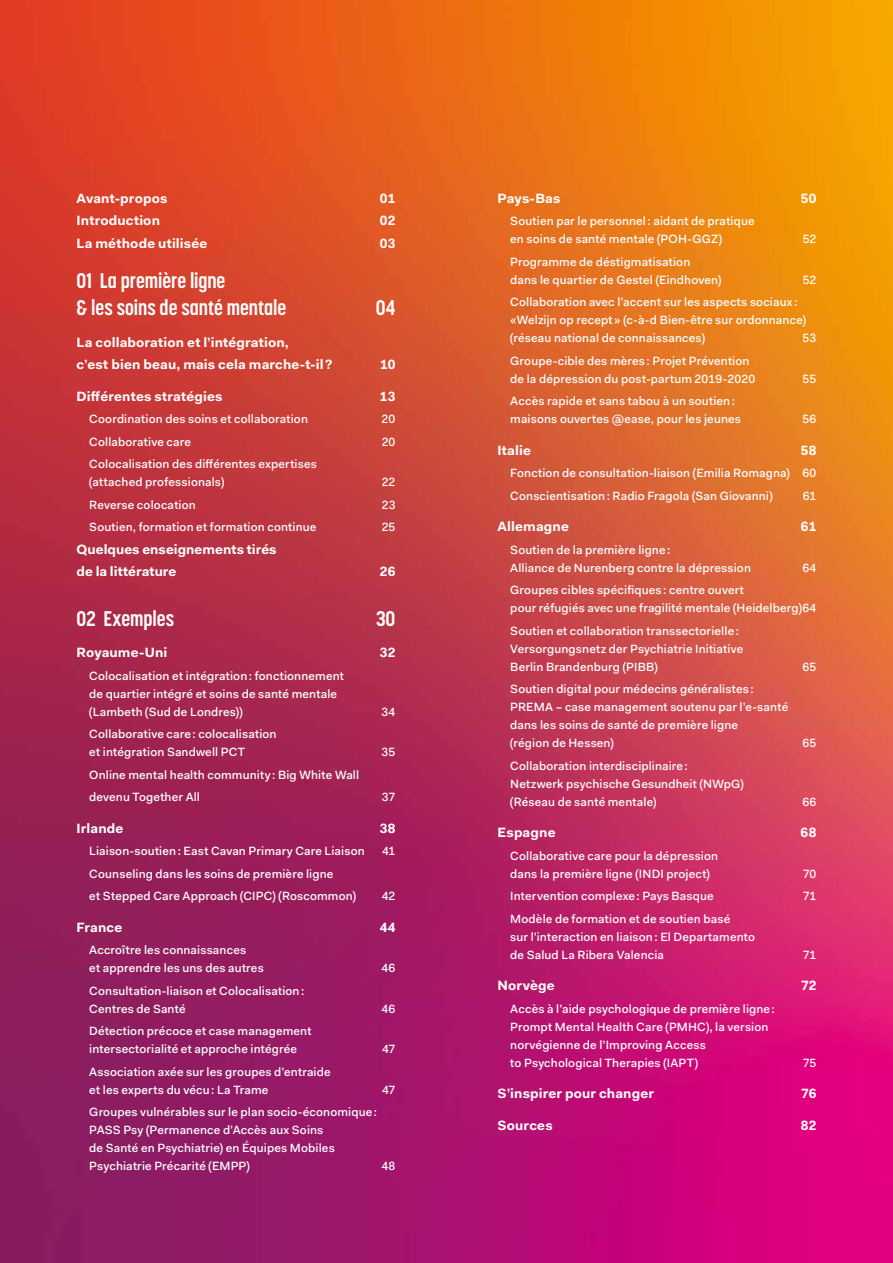
<style>
.page{position:relative;width:893px;height:1263px;background:#fff}
.page>*{position:absolute;margin:0;border:0;box-sizing:border-box;transform-origin:0 0}
.t1{font:700 21px/27px "Korolev Condensed";color:#fff}
.t2{font:700 13.5px/22.5px "Fakt Pro";letter-spacing:.01em;color:#fff}
.t3{font:500 12px/18px "Fakt Pro";letter-spacing:.01em;color:#fff}
</style>
<div class="page">
<img style="left:0;top:0;width:893px;height:1263px">
<p class="t2" style="left:77px;top:187px;width:92px">Avant-propos</p>
<p class="t2" style="left:380px;top:187px;width:17px">01</p>
<p class="t2" style="left:77px;top:209px;width:85px">Introduction</p>
<p class="t2" style="left:380px;top:209px;width:17px">02</p>
<p class="t2" style="left:77px;top:232px;width:132px">La méthode utilisée</p>
<p class="t2" style="left:380px;top:232px;width:17px">03</p>
<h1 class="t1" style="left:77px;top:267px;width:211px">01 La première ligne<br>&amp; les soins de santé mentale</h1>
<h1 class="t1" style="left:376px;top:294px;width:21px">04</h1>
<p class="t2" style="left:77px;top:331px;width:257px">La collaboration et l’intégration,<br>c’est bien beau, mais cela marche-t-il?</p>
<p class="t2" style="left:380px;top:353px;width:17px">10</p>
<p class="t2" style="left:77px;top:385px;width:147px">Différentes stratégies</p>
<p class="t2" style="left:380px;top:385px;width:17px">13</p>
<p class="t3" style="left:89px;top:410px;width:220px">Coordination des soins et collaboration</p>
<p class="t3" style="left:382px;top:410px;width:15px">20</p>
<p class="t3" style="left:89px;top:432px;width:103px">Collaborative care</p>
<p class="t3" style="left:382px;top:432px;width:15px">20</p>
<p class="t3" style="left:89px;top:455px;width:229px">Colocalisation des différentes expertises (attached professionals)</p>
<p class="t3" style="left:382px;top:473px;width:15px">22</p>
<p class="t3" style="left:89px;top:495px;width:108px">Reverse colocation</p>
<p class="t3" style="left:382px;top:495px;width:15px">23</p>
<p class="t3" style="left:89px;top:518px;width:229px">Soutien, formation et formation continue</p>
<p class="t3" style="left:382px;top:518px;width:15px">25</p>
<p class="t2" style="left:77px;top:538px;width:202px">Quelques enseignements tirés de la littérature</p>
<p class="t2" style="left:380px;top:560px;width:17px">26</p>
<h1 class="t1" style="left:77px;top:605px;width:99px">02 Exemples</h1>
<h1 class="t1" style="left:376px;top:605px;width:21px">30</h1>
<p class="t2" style="left:77px;top:641px;width:92px">Royaume-Uni</p>
<p class="t2" style="left:380px;top:641px;width:17px">32</p>
<p class="t3" style="left:89px;top:666px;width:256px">Colocalisation et intégration: fonctionnement de quartier intégré et soins de santé mentale (Lambeth (Sud de Londres))</p>
<p class="t3" style="left:382px;top:702px;width:15px">34</p>
<p class="t3" style="left:89px;top:725px;width:189px">Collaborative care: colocalisation et intégration Sandwell PCT</p>
<p class="t3" style="left:89px;top:763px;width:271px;line-height:22.5px">Online mental health community : Big White Wall devenu Together All</p>
<p class="t3" style="left:382px;top:743px;width:15px">35</p>
<p class="t3" style="left:382px;top:788px;width:15px">37</p>
<p class="t2" style="left:77px;top:817px;width:48px">Irlande</p>
<p class="t2" style="left:380px;top:817px;width:17px">38</p>
<p class="t3" style="left:89px;top:842px;width:277px">Liaison-soutien: East Cavan Primary Care Liaison</p>
<p class="t3" style="left:382px;top:842px;width:15px">41</p>
<p class="t3" style="left:89px;top:862px;width:268px;line-height:22.5px">Counseling dans les soins de première ligne<br>et Stepped Care Approach (CIPC) (Roscommon)</p>
<p class="t3" style="left:382px;top:887px;width:15px">42</p>
<p class="t2" style="left:77px;top:916px;width:47px">France</p>
<p class="t2" style="left:380px;top:916px;width:17px">44</p>
<p class="t3" style="left:89px;top:941px;width:176px">Accroître les connaissances<br>et apprendre les uns des autres</p>
<p class="t3" style="left:382px;top:959px;width:15px">46</p>
<p class="t3" style="left:89px;top:981px;width:217px">Consultation-liaison et Colocalisation:<br>Centres de Santé</p>
<p class="t3" style="left:89px;top:1022px;width:224px">Détection précoce et case management intersectorialité et approche intégrée</p>
<p class="t3" style="left:89px;top:1062px;width:243px">Association axée sur les groupes d’entraide et les experts du vécu: La Trame</p>
<p class="t3" style="left:382px;top:999px;width:15px">46</p>
<p class="t3" style="left:382px;top:1040px;width:15px">47</p>
<p class="t3" style="left:382px;top:1080px;width:15px">47</p>
<p class="t3" style="left:89px;top:1103px;width:289px">Groupes vulnérables sur le plan socio-économique:<br>PASS Psy (Permanence d’Accès aux Soins<br>de Santé en Psychiatrie) en Équipes Mobiles Psychiatrie Précarité (EMPP)</p>
<p class="t3" style="left:381px;top:1157px;width:15px">48</p>
<p class="t2" style="left:497px;top:187px;width:65px">Pays-Bas</p>
<p class="t2" style="left:801px;top:187px;width:17px">50</p>
<p class="t3" style="left:510px;top:212px;width:246px">Soutien par le personnel: aidant de pratique en soins de santé mentale (POH-GGZ)</p>
<p class="t3" style="left:803px;top:230px;width:15px">52</p>
<p class="t3" style="left:510px;top:252px;width:212px">Programme de déstigmatisation<br>dans le quartier de Gestel (Eindhoven)</p>
<p class="t3" style="left:803px;top:270px;width:15px">52</p>
<p class="t3" style="left:510px;top:293px;width:297px">Collaboration avec l’accent sur les aspects sociaux : «Welzijn op recept» (c-à-d Bien-être sur ordonnance) (réseau national de connaissances)</p>
<p class="t3" style="left:803px;top:329px;width:15px">53</p>
<p class="t3" style="left:510px;top:351px;width:246px">Groupe-cible des mères: Projet Prévention de la dépression du post-partum 2019-2020</p>
<p class="t3" style="left:510px;top:392px;width:232px">Accès rapide et sans tabou à un soutien: maisons ouvertes @ease, pour les jeunes</p>
<p class="t3" style="left:803px;top:369px;width:15px">55</p>
<p class="t3" style="left:803px;top:410px;width:15px">56</p>
<p class="t2" style="left:497px;top:439px;width:35px">Italie</p>
<p class="t2" style="left:801px;top:439px;width:17px">58</p>
<p class="t3" style="left:510px;top:462px;width:308px;line-height:22.5px">Fonction de consultation-liaison (Emilia Romagna) 60<br>Conscientisation: Radio Fragola (San Giovanni)</p>
<p class="t3" style="left:803px;top:486px;width:15px">61</p>
<p class="t2" style="left:497px;top:515px;width:73px">Allemagne</p>
<p class="t2" style="left:801px;top:515px;width:17px">61</p>
<p class="t3" style="left:510px;top:540px;width:242px">Soutien de la première ligne:<br>Alliance de Nurenberg contre la dépression</p>
<p class="t3" style="left:802px;top:558px;width:15px">64</p>
<p class="t3" style="left:510px;top:581px;width:308px">Groupes cibles spécifiques: centre ouvert<br>pour réfugiés avec une fragilité mentale (Heidelberg)64</p>
<p class="t3" style="left:510px;top:621px;width:234px">Soutien et collaboration transsectorielle:<br>Versorgungsnetz der Psychiatrie Initiative<br>Berlin Brandenburg (PIBB)</p>
<p class="t3" style="left:802px;top:657px;width:15px">65</p>
<p class="t3" style="left:510px;top:680px;width:279px">Soutien digital pour médecins généralistes:<br>PREMA – case management soutenu par l’e-santé dans les soins de santé de première ligne<br>(région de Hessen)</p>
<p class="t3" style="left:510px;top:756px;width:235px">Collaboration interdisciplinaire:<br>Netzwerk psychische Gesundheit (NWpG) (Réseau de santé mentale)</p>
<p class="t3" style="left:802px;top:734px;width:15px">65</p>
<p class="t3" style="left:802px;top:792px;width:15px">66</p>
<p class="t2" style="left:497px;top:821px;width:60px">Espagne</p>
<p class="t2" style="left:801px;top:821px;width:17px">68</p>
<p class="t3" style="left:510px;top:846px;width:209px">Collaborative care pour la dépression dans la première ligne (INDI project)</p>
<p class="t3" style="left:803px;top:864px;width:15px">70</p>
<p class="t3" style="left:510px;top:887px;width:205px">Intervention complexe: Pays Basque</p>
<p class="t3" style="left:803px;top:887px;width:15px">71</p>
<p class="t3" style="left:510px;top:909px;width:246px">Modèle de formation et de soutien basé<br>sur l’interaction en liaison: El Departamento de Salud La Ribera Valencia</p>
<p class="t3" style="left:803px;top:945px;width:15px">71</p>
<p class="t2" style="left:497px;top:974px;width:59px">Norvège</p>
<p class="t2" style="left:801px;top:974px;width:17px">72</p>
<p class="t3" style="left:510px;top:999px;width:266px">Accès à l’aide psychologique de première ligne:<br>Prompt Mental Health Care (PMHC), la version norvégienne de l’Improving Access<br>to Psychological Therapies (IAPT)</p>
<p class="t3" style="left:803px;top:1053px;width:15px">75</p>
<p class="t2" style="left:497px;top:1082px;width:158px">S’inspirer pour changer</p>
<p class="t2" style="left:801px;top:1082px;width:17px">76</p>
<p class="t2" style="left:497px;top:1114px;width:57px">Sources</p>
<p class="t2" style="left:801px;top:1114px;width:17px">82</p>
</div>
